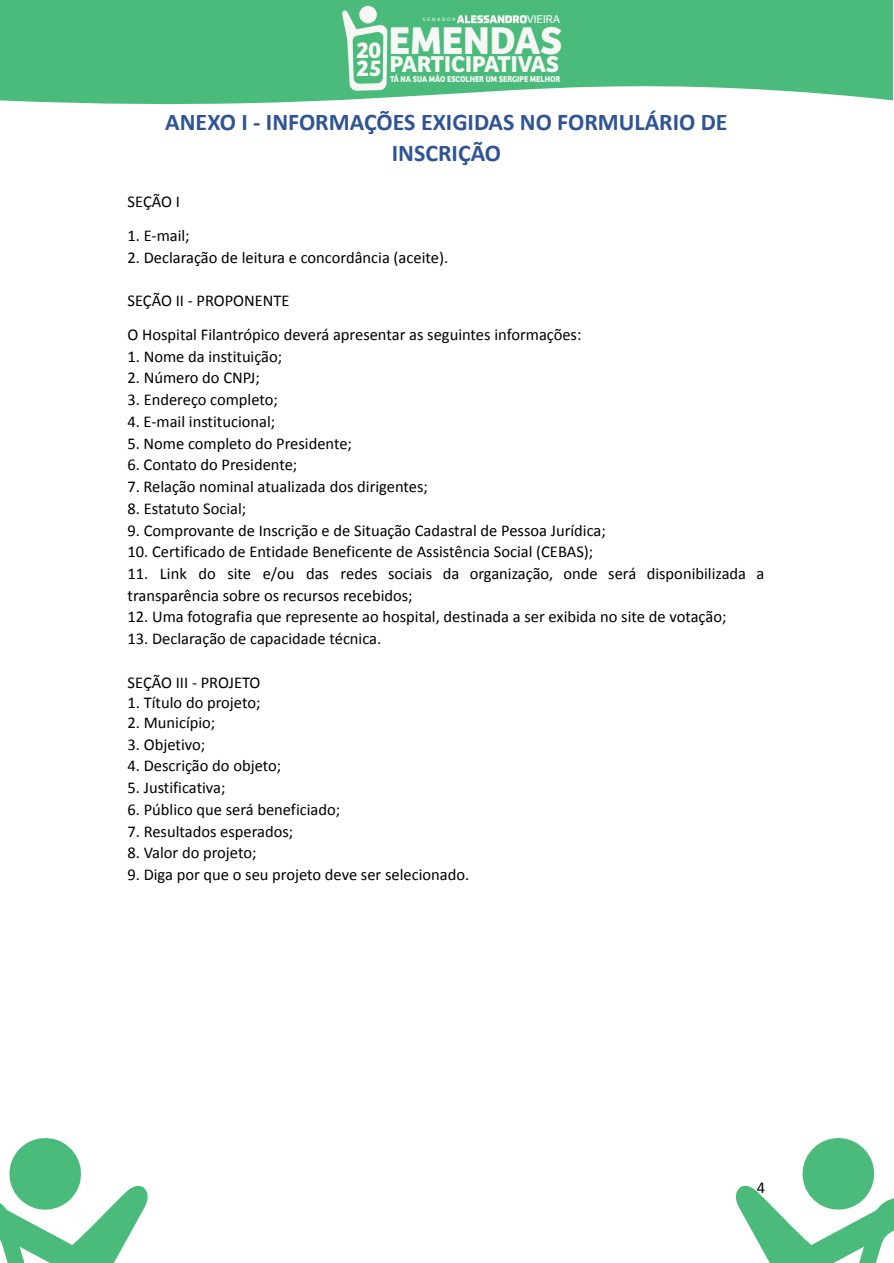
<style>
.page{position:relative;width:894px;height:1263px;background:#fff}
.page>*{position:absolute;margin:0;border:0;box-sizing:border-box;transform-origin:0 0}
.t1{font:700 40.2px "Bree";color:#f7f8f6}
.t2{font:700 24px/31.7px "Calibri";color:#2f5496;text-align:center}
.t3{font:700 23.7px/17.9px "Bree";color:#f7f8f6}
.t4{font:16.5px/33.8px "Calibri";color:#000}
.t5{font:10.8px "Prometo";color:#f7f8f6}
.t6{font:700 8.85px "Bree";color:#f7f8f6;scale:.91 1}
.t7{font:4.65px "Prometo";letter-spacing:.4em;color:#f7f8f6}
</style>
<div class="page">
<svg style="left:0;top:0;width:893px;height:105px;background:#5bc188"></svg>
<div style="left:359px;top:6px;width:18px;height:18px;background:#f7f8f6;border-radius:50%"></div>
<svg style="left:342px;top:10px;width:45px;height:81px"></svg>
<svg style="left:457px;top:15px;width:70px;height:8px"></svg>
<svg style="left:0;top:1138px;width:148px;height:125px"></svg>
<svg style="left:736px;top:1138px;width:158px;height:125px"></svg>
<h3 class="t3" style="left:357px;top:39px;width:26px">20<br>25</h3>
<p class="t7" style="left:423px;top:17px;width:34px">SENADOR</p>
<p class="t5" style="left:527px;top:13px;width:35px">VIEIRA</p>
<h1 class="t1" style="left:389px;top:9px;width:175px">EMENDAS</h1>
<h3 class="t3" style="left:390px;top:53px;width:171px">PARTICIPATIVAS</h3>
<p class="t6" style="left:390px;top:72px;width:189px">TÁ NA SUA MÃO ESCOLHER UM SERGIPE MELHOR</p>
<h2 class="t2" style="left:165px;top:106px;width:564px">ANEXO I - INFORMAÇÕES EXIGIDAS NO FORMULÁRIO DE<br>INSCRIÇÃO</h2>
<p class="t4" style="left:128px;top:185px;width:54px">SEÇÃO I</p>
<p class="t4" style="left:128px;top:219px;width:64px">1. E-mail;</p>
<p class="t4" style="left:128px;top:240px;width:322px">2. Declaração de leitura e concordância (aceite).</p>
<p class="t4" style="left:128px;top:284px;width:455px">SEÇÃO II - PROPONENTE<br>O Hospital Filantrópico deverá apresentar as seguintes informações:</p>
<p class="t4" style="left:128px;top:339px;width:156px">1. Nome da instituição;</p>
<p class="t4" style="left:127px;top:361px;width:134px">2. Número do CNPJ;</p>
<p class="t4" style="left:127px;top:383px;width:152px">3. Endereço completo;</p>
<p class="t4" style="left:127px;top:405px;width:149px">4. E-mail institucional;</p>
<p class="t4" style="left:127px;top:426px;width:226px">5. Nome completo do Presidente;</p>
<p class="t4" style="left:127px;top:448px;width:171px">6. Contato do Presidente;</p>
<p class="t4" style="left:127px;top:470px;width:302px">7. Relação nominal atualizada dos dirigentes;</p>
<p class="t4" style="left:128px;top:492px;width:120px">8. Estatuto Social;</p>
<p class="t4" style="left:128px;top:513px;width:480px">9. Comprovante de Inscrição e de Situação Cadastral de Pessoa Jurídica;</p>
<p class="t4" style="left:128px;top:535px;width:467px">10. Certificado de Entidade Beneficente de Assistência Social (CEBAS);</p>
<p class="t4" style="left:128px;top:563px;width:639px;line-height:21.8px">11. Link do site e/ou das redes sociais da organização, onde será disponibilizada a transparência sobre os recursos recebidos;</p>
<p class="t4" style="left:128px;top:600px;width:600px">12. Uma fotografia que represente ao hospital, destinada a ser exibida no site de votação;</p>
<p class="t4" style="left:127px;top:622px;width:255px">13. Declaração de capacidade técnica.</p>
<p class="t4" style="left:128px;top:665px;width:134px">SEÇÃO III - PROJETO</p>
<p class="t4" style="left:128px;top:686px;width:134px">1. Título do projeto;</p>
<p class="t4" style="left:128px;top:706px;width:89px">2. Município;</p>
<p class="t4" style="left:128px;top:727px;width:79px">3. Objetivo;</p>
<p class="t4" style="left:128px;top:749px;width:155px">4. Descrição do objeto;</p>
<p class="t4" style="left:128px;top:771px;width:99px">5. Justificativa;</p>
<p class="t4" style="left:128px;top:793px;width:214px">6. Público que será beneficiado;</p>
<p class="t4" style="left:128px;top:814px;width:167px">7. Resultados esperados;</p>
<p class="t4" style="left:128px;top:836px;width:130px">8. Valor do projeto;</p>
<p class="t4" style="left:127px;top:858px;width:343px">9. Diga por que o seu projeto deve ser selecionado.</p>
<p class="t4" style="left:757px;top:1170px;width:10px">4</p>
</div>
